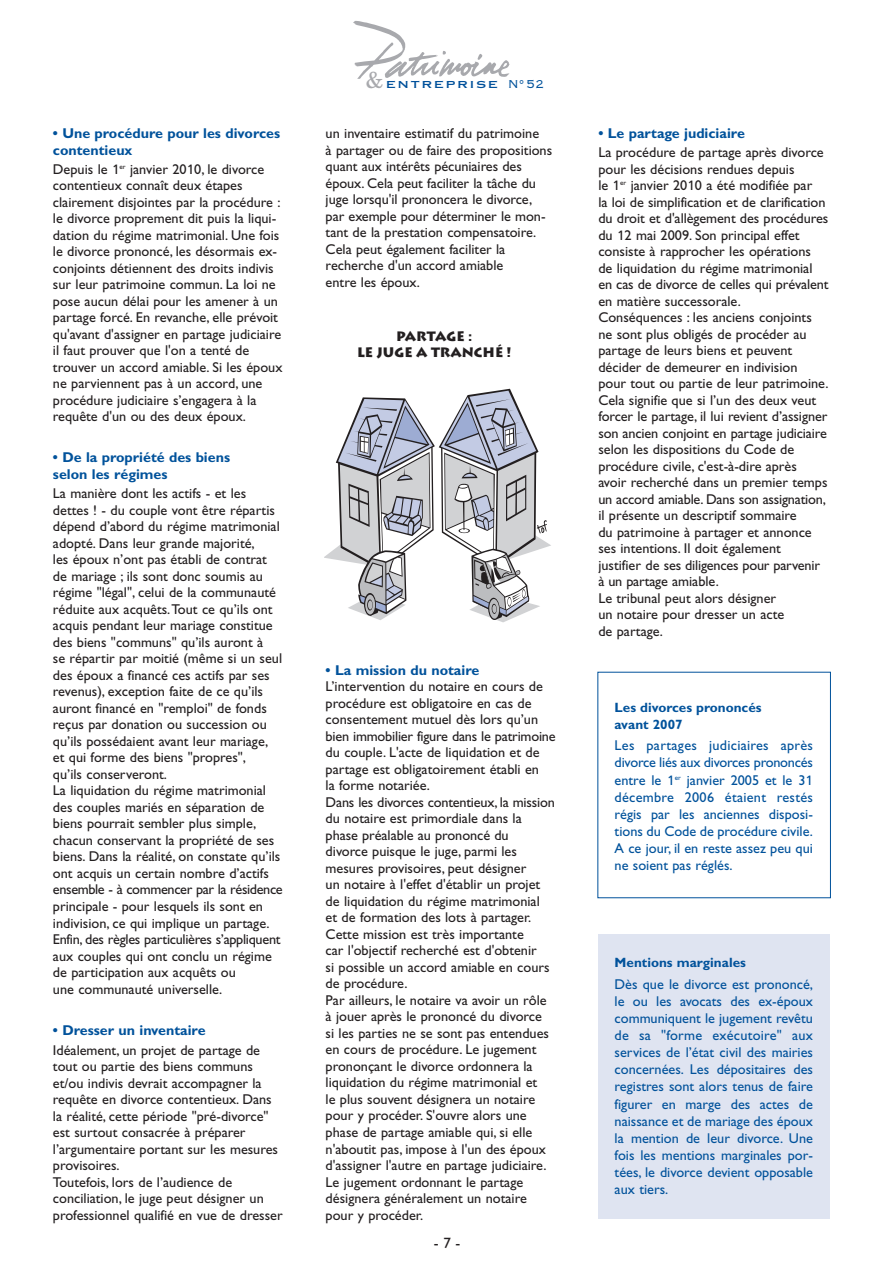
<style>
.page{position:relative;width:893px;height:1262px;background:#fff}
.page>*{position:absolute;margin:0;border:0;box-sizing:border-box;transform-origin:0 0}
.t1{font:22.2px "New Century Schlbk";color:#a8a9ad}
.t2{font:15px "Gill Sans";color:#231f20}
.t3{font:14.25px/16.5px "Gill Sans";color:#231f20}
.t4{font:14.25px/17.1px "Gill Sans";color:#01529b;text-align:justify}
.t5{font:700 14.25px/16.5px "Gill Sans";color:#01529b}
.t6{font:700 13.5px/16.6px "Gill Sans";color:#01529b}
.t7{font:900 13.5px/16.5px "Lithos";color:#231f20;text-align:center}
.t8{font:9.6px "Copperplate Thirty One AB";letter-spacing:.18em;color:#01519b;scale:1.2 1}
.s1{font-family:"Frutiger";font-size:13.5px}
.s2{font-family:"Copperplate Thirty Two BC";font-size:15px;color:#01529b}
</style>
<div class="page">
<svg style="left:353px;top:21px;width:156px;height:58px"></svg>
<div style="left:598px;top:934px;width:232px;height:285px;background:#dfe4f1"></div>
<svg style="left:325px;top:389px;width:226px;height:233px"></svg>
<p class="t5" style="left:53px;top:127px;width:229px">• Une procédure pour les divorces contentieux</p>
<p class="t3" style="left:53px;top:162px;width:231px">Depuis le <span class="s1">1</span><sup>er</sup> janvier 20<span class="s1">1</span>0, le divorce contentieux connaît deux étapes clairement disjointes par la procédure : le divorce proprement dit puis la liqui&shy;dation du régime matrimonial. Une fois le divorce prononcé, les désormais ex&shy;conjoints détiennent des droits indivis sur leur patrimoine commun. La loi ne pose aucun délai pour les amener à un partage forcé. En revanche, elle prévoit qu'avant d'assigner en partage judiciaire il faut prouver que l'on a tenté de trouver un accord amiable. Si les époux ne parviennent pas à un accord, une procédure judiciaire s’engagera à la requête d'un ou des deux époux.</p>
<p class="t5" style="left:53px;top:451px;width:179px">• De la propriété des biens selon les régimes</p>
<p class="t3" style="left:53px;top:487px;width:231px">La manière dont les actifs - et les dettes ! - du couple vont être répartis dépend d’abord du régime matrimonial adopté. Dans leur grande majorité,<br>les époux n’ont pas établi de contrat de mariage ; ils sont donc soumis au régime "légal", celui de la communauté réduite aux acquêts.Tout ce qu’ils ont acquis pendant leur mariage constitue des biens "communs" qu’ils auront à<br>se répartir par moitié (même si un seul des époux a financé ces actifs par ses revenus), exception faite de ce qu’ils auront financé en "remploi" de fonds reçus par donation ou succession ou qu’ils possédaient avant leur mariage, et qui forme des biens "propres",<br>qu’ils conserveront.<br>La liquidation du régime matrimonial des couples mariés en séparation de biens pourrait sembler plus simple, chacun conservant la propriété de ses biens. Dans la réalité, on constate qu’ils ont acquis un certain nombre d’actifs ensemble - à commencer par la résidence principale - pour lesquels ils sont en indivision, ce qui implique un partage.<br>Enfin, des règles particulières s’appliquent aux couples qui ont conclu un régime de participation aux acquêts ou<br>une communauté universelle.</p>
<p class="t5" style="left:53px;top:1023px;width:154px">• Dresser un inventaire</p>
<p class="t3" style="left:53px;top:1043px;width:231px">Idéalement, un projet de partage de tout ou partie des biens communs et/ou indivis devrait accompagner la requête en divorce contentieux. Dans la réalité, cette période "pré-divorce" est surtout consacrée à préparer l’argumentaire portant sur les mesures provisoires.<br>Toutefois, lors de l’audience de conciliation, le juge peut désigner un professionnel qualifié en vue de dresser</p>
<h1 class="t1" style="left:365px;top:71px;width:20px">&amp;</h1>
<p class="t8" style="left:386px;top:79px;width:133px">ENTREPRISE <span class="s2">N°52</span></p>
<p class="t3" style="left:325px;top:127px;width:228px">un inventaire estimatif du patrimoine<br>à partager ou de faire des propositions quant aux intérêts pécuniaires des époux. Cela peut faciliter la tâche du juge lorsqu'il prononcera le divorce, par exemple pour déterminer le mon&shy;tant de la prestation compensatoire.<br>Cela peut également faciliter la recherche d'un accord amiable<br>entre les époux.</p>
<p class="t7" style="left:357px;top:328px;width:156px">PARTAGE :<br>LE JUGE A TRANCHÉ !</p>
<p class="t5" style="left:325px;top:663px;width:155px">• La mission du notaire</p>
<p class="t3" style="left:325px;top:680px;width:231px">L’intervention du notaire en cours de procédure est obligatoire en cas de consentement mutuel dès lors qu’un bien immobilier figure dans le patrimoine du couple. L'acte de liquidation et de partage est obligatoirement établi en<br>la forme notariée.<br>Dans les divorces contentieux, la mission du notaire est primordiale dans la phase préalable au prononcé du<br>divorce puisque le juge, parmi les mesures provisoires, peut désigner<br>un notaire à l'effet d'établir un projet de liquidation du régime matrimonial<br>et de formation des lots à partager.<br>Cette mission est très importante<br>car l'objectif recherché est d'obtenir<br>si possible un accord amiable en cours de procédure.<br>Par ailleurs, le notaire va avoir un rôle à jouer après le prononcé du divorce<br>si les parties ne se sont pas entendues en cours de procédure. Le jugement prononçant le divorce ordonnera la liquidation du régime matrimonial et<br>le plus souvent désignera un notaire pour y procéder. S'ouvre alors une phase de partage amiable qui, si elle n'aboutit pas, impose à l'un des époux d'assigner l'autre en partage judiciaire.<br>Le jugement ordonnant le partage désignera généralement un notaire pour y procéder.</p>
<p class="t2" style="left:434px;top:1237px;width:28px">- 7 -</p>
<p class="t5" style="left:598px;top:127px;width:148px">• Le partage judiciaire</p>
<p class="t3" style="left:598px;top:146px;width:232px">La procédure de partage après divorce pour les décisions rendues depuis<br>le <span class="s1">1</span><sup>er</sup> janvier 20<span class="s1">1</span>0 a été modifiée par<br>la loi de simplification et de clarification du droit et d'allègement des procédures du <span class="s1">1</span>2 mai 2009. Son principal effet consiste à rapprocher les opérations de liquidation du régime matrimonial en cas de divorce de celles qui prévalent en matière successorale.<br>Conséquences : les anciens conjoints ne sont plus obligés de procéder au partage de leurs biens et peuvent décider de demeurer en indivision pour tout ou partie de leur patrimoine.<br>Cela signifie que si l’un des deux veut forcer le partage, il lui revient d’assigner son ancien conjoint en partage judiciaire selon les dispositions du Code de procédure civile, c'est-à-dire après avoir recherché dans un premier temps un accord amiable. Dans son assignation, il présente un descriptif sommaire<br>du patrimoine à partager et annonce ses intentions. Il doit également<br>justifier de ses diligences pour parvenir à un partage amiable.<br>Le tribunal peut alors désigner<br>un notaire pour dresser un acte<br>de partage.</p>
<p class="t6" style="left:614px;top:700px;width:148px">Les divorces prononcés avant 2007</p>
<p class="t4" style="left:614px;top:738px;width:200px">Les partages judiciaires après divorce liés aux divorces prononcés entre le <span class="s1">1</span><sup>er</sup> janvier 2005 et le 3<span class="s1">1 </span>décembre 2006 étaient restés régis par les anciennes disposi&shy;tions du Code de procédure civile.<br>A ce jour, il en reste assez peu qui ne soient pas réglés.</p>
<p class="t6" style="left:614px;top:956px;width:133px">Mentions marginales</p>
<p class="t4" style="left:614px;top:977px;width:200px">Dès que le divorce est prononcé, le ou les avocats des ex-époux communiquent le jugement revêtu de sa "forme exécutoire" aux services de l’état civil des mairies concernées. Les dépositaires des registres sont alors tenus de faire figurer en marge des actes de naissance et de mariage des époux la mention de leur divorce. Une fois les mentions marginales por&shy;tées, le divorce devient opposable aux tiers.</p>
</div>
